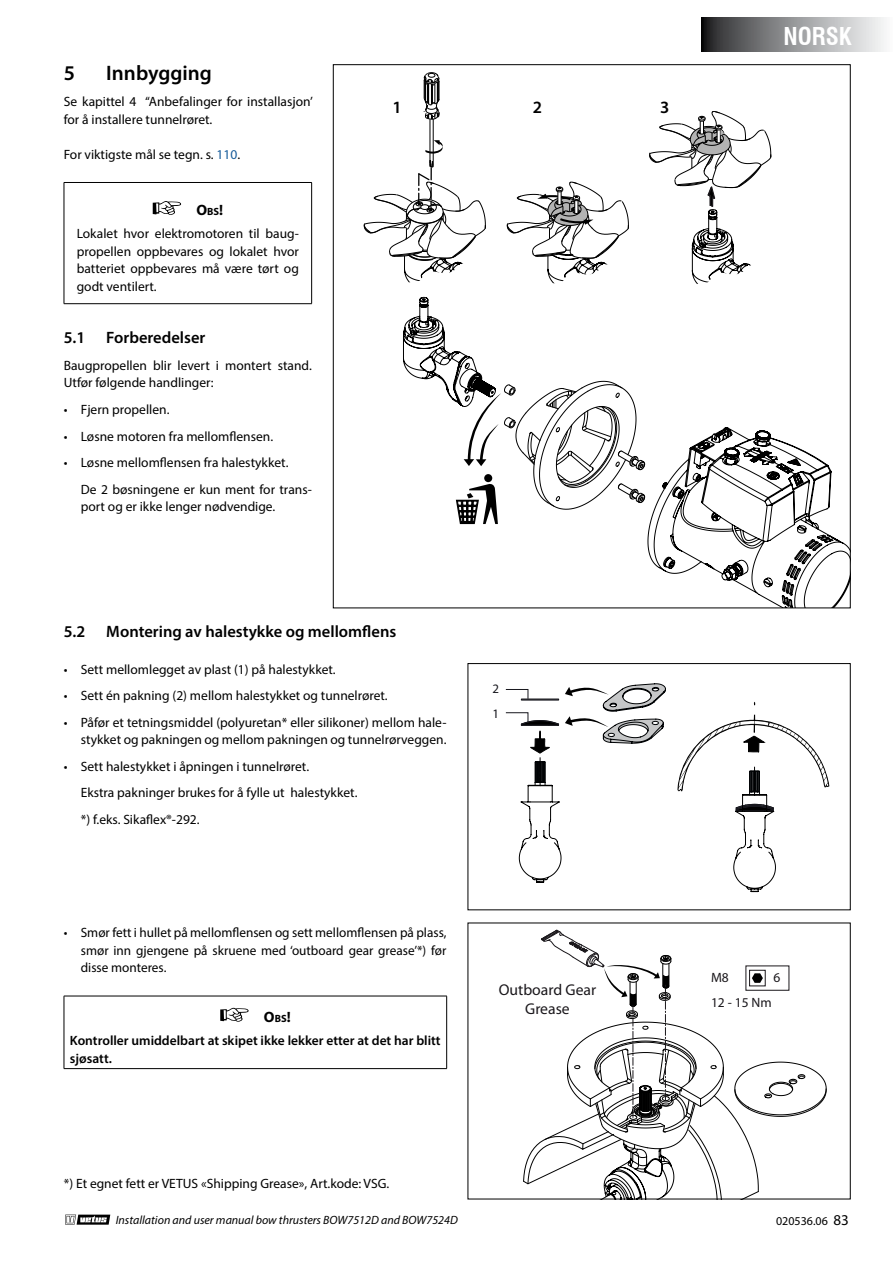
<style>
.page{position:relative;width:893px;height:1263px;background:#fff}
.page>*{position:absolute;margin:0;border:0;box-sizing:border-box;transform-origin:0 0}
.t1{font:700 condensed 24px "Swiss 721 BT";color:#fff}
.t2{font:600 21px "Myriad Pro";color:#000}
.t3{font:600 17.25px "Myriad Pro";color:#000}
.t4{font:600 16.5px "Myriad Pro";color:#000}
.t5{font:15.6px/18.8px "Myriad Pro";color:#1a171b;text-align:center}
.t6{font:700 15px "Myriad Pro";color:#000}
.t7{font:13.5px/17.5px "Myriad Pro";color:#000}
.t8{font:600 13.5px/17.5px "Myriad Pro";color:#000}
.t9{font:13.5px/24.3px "Myriad Pro";color:#1a171b}
.t10{font:12.9px "Myriad Pro";color:#17171d}
.t11{font:italic 12px "Myriad Pro";color:#000}
.t12{font:12px "Myriad Pro";color:#000}
.s1{color:#165b9a}
.s2{font-size:10.5px}
.s3{font-size:15px}
</style>
<div class="page">
<svg style="left:65px;top:1214px;width:45px;height:11px"></svg>
<svg style="left:505px;top:683px;width:161px;height:200px"></svg>
<svg style="left:677px;top:715px;width:152px;height:177px"></svg>
<div style="left:468px;top:663px;width:382px;height:247px;border:1px solid #000"></div>
<svg style="left:523px;top:929px;width:304px;height:268px"></svg>
<svg style="left:363px;top:72px;width:485px;height:534px"></svg>
<hr style="left:64px;top:182px;width:248px;height:1px;background:#000">
<hr style="left:64px;top:183px;width:1px;height:120px;background:#000">
<hr style="left:311px;top:183px;width:1px;height:120px;background:#000">
<hr style="left:64px;top:303px;width:248px;height:1px;background:#000">
<svg style="left:153px;top:201px;width:28px;height:14px"></svg>
<hr style="left:64px;top:996px;width:383px;height:1px;background:#000">
<hr style="left:64px;top:996px;width:1px;height:72px;background:#000">
<hr style="left:446px;top:996px;width:1px;height:72px;background:#000">
<hr style="left:64px;top:1068px;width:383px;height:1px;background:#000">
<svg style="left:220px;top:1008px;width:29px;height:14px"></svg>
<svg style="left:702px;top:17px;width:182px;height:34px;background:#919293"></svg>
<h2 class="t2" style="left:64px;top:59px;width:13px">5</h2>
<h2 class="t2" style="left:106px;top:59px;width:107px">Innbygging</h2>
<p class="t7" style="left:64px;top:93px;width:251px">Se kapittel 4 “Anbefalinger for installasjon’ for å installere tunnelrøret.</p>
<p class="t7" style="left:64px;top:145px;width:178px">For viktigste mål se tegn. s. <span class="s1">110</span>.</p>
<p class="t6" style="left:196px;top:200px;width:28px">O<span class="s2">bs</span>!</p>
<p class="t7" style="left:77px;top:225px;width:224px;text-align:justify">Lokalet hvor elektromotoren til baug&shy;propellen oppbevares og lokalet hvor batteriet oppbevares må være tørt og godt ventilert.</p>
<p class="t4" style="left:64px;top:327px;width:23px">5.1</p>
<p class="t4" style="left:106px;top:327px;width:101px">Forberedelser</p>
<p class="t7" style="left:64px;top:356px;width:250px">Baugpropellen blir levert i montert stand.<br>Utfør følgende handlinger:</p>
<p class="t7" style="left:64px;top:400px;width:107px">• Fjern propellen.</p>
<p class="t7" style="left:64px;top:427px;width:211px">• Løsne motoren fra mellomflensen.</p>
<p class="t7" style="left:81px;top:449px;width:233px;line-height:26.5px;text-indent:-17px">• Løsne mellomflensen fra halestykket.<br>De 2 bøsningene er kun ment for trans-</p>
<p class="t7" style="left:81px;top:498px;width:196px">port og er ikke lenger nødvendige.</p>
<p class="t3" style="left:393px;top:96px;width:11px">1</p>
<p class="t3" style="left:533px;top:96px;width:11px">2</p>
<p class="t3" style="left:660px;top:96px;width:11px">3</p>
<h1 class="t1" style="left:783px;top:22px;width:70px">NORSK</h1>
<p class="t4" style="left:64px;top:621px;width:23px">5.2</p>
<p class="t4" style="left:106px;top:621px;width:291px">Montering av halestykke og mellomflens</p>
<p class="t7" style="left:64px;top:660px;width:273px">• Sett mellomlegget av plast (1) på halestykket.</p>
<p class="t7" style="left:64px;top:686px;width:325px">• Sett én pakning (2) mellom halestykket og tunnelrøret.</p>
<p class="t7" style="left:64px;top:713px;width:384px;text-align:right">• Påfør et tetningsmiddel (polyuretan* eller silikoner) mellom hale&shy;stykket og pakningen og mellom pakningen og tunnelrørveggen.</p>
<p class="t7" style="left:81px;top:753px;width:278px;line-height:26.5px;text-indent:-17px">• Sett halestykket i åpningen i tunnelrøret.<br>Ekstra pakninger brukes for å fylle ut halestykket. *) f.eks. Sikaflex®-292.</p>
<p class="t7" style="left:81px;top:924px;width:367px;text-align:justify;text-indent:-17px">• Smør fett i hullet på mellomflensen og sett mellomflensen på plass, smør inn gjengene på skruene med ‘outboard gear grease’*) før disse monteres.</p>
<p class="t6" style="left:264px;top:1007px;width:28px">O<span class="s2">bs</span>!</p>
<p class="t8" style="left:70px;top:1031px;width:372px">Kontroller umiddelbart at skipet ikke lekker etter at det har blitt sjøsatt.</p>
<p class="t10" style="left:493px;top:680px;width:8px">2</p>
<p class="t10" style="left:493px;top:706px;width:8px">1</p>
<p class="t5" style="left:499px;top:980px;width:99px">Outboard Gear<br>Grease</p>
<p class="t9" style="left:711px;top:965px;width:62px">M8<br>12 - 15 Nm</p>
<p class="t9" style="left:773px;top:965px;width:8px">6</p>
<p class="t7" style="left:64px;top:1174px;width:327px">*) Et egnet fett er VETUS «Shipping Grease», Art.kode: VSG.</p>
<p class="t11" style="left:116px;top:1212px;width:344px">Installation and user manual bow thrusters BOW7512D and BOW7524D</p>
<p class="t12" style="left:776px;top:1213px;width:74px">020536.06 <span class="s3">83</span></p>
</div>
